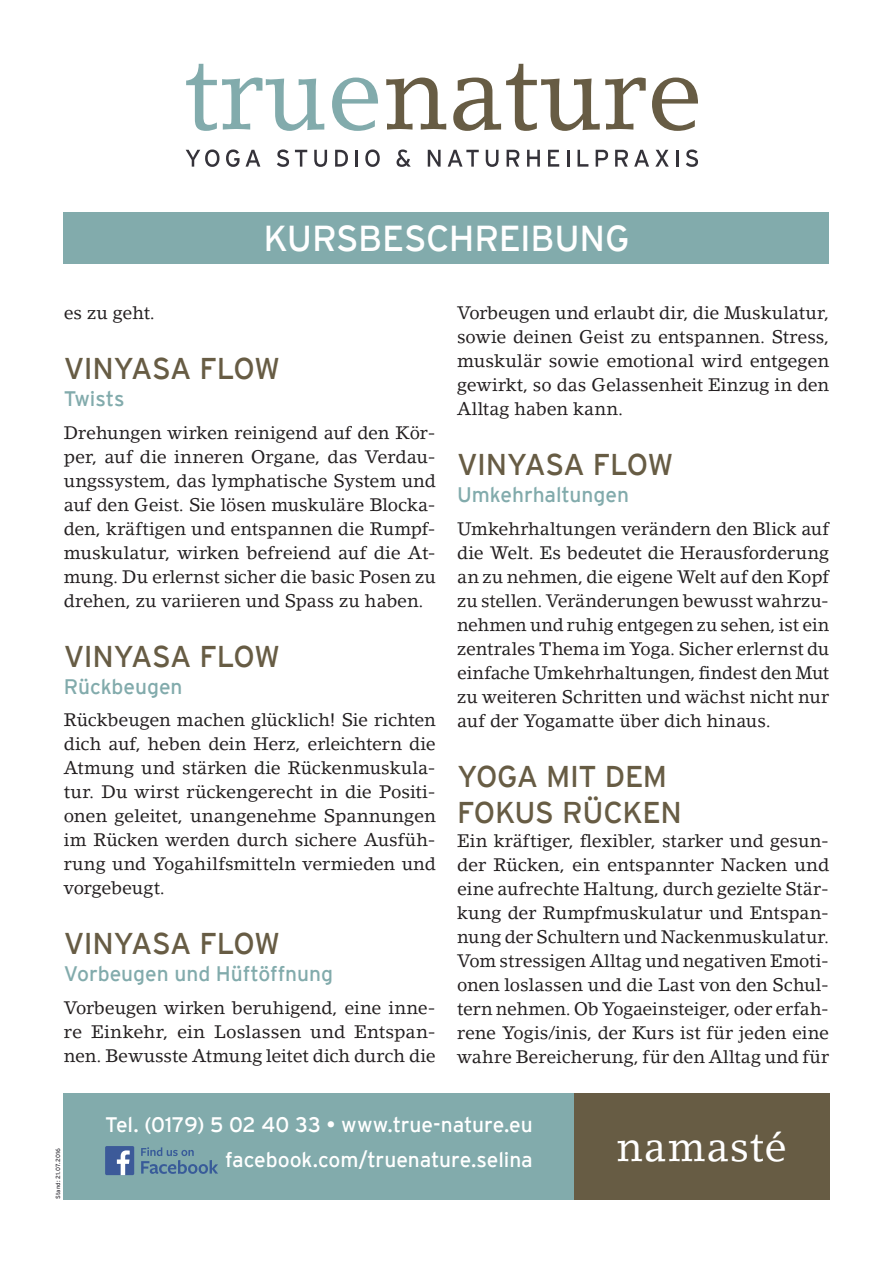
<style>
.page{position:relative;width:893px;height:1263px;background:#fff}
.page>*{position:absolute;margin:0;border:0;box-sizing:border-box;transform-origin:0 0}
.t1{font:40.5px "Lino Letter Std";letter-spacing:.025em;color:#fff}
.t2{font:36px "Interstate";letter-spacing:-.01em;color:#fff}
.t3{font:30px/36px "Interstate";letter-spacing:-.02em;color:#675c44}
.t4{font:21px/35.5px "Interstate";letter-spacing:-.005em;color:#fff;text-align:right}
.t5{font:21px "Interstate";letter-spacing:-.005em;color:#82abac}
.t6{font:18px/24px "Lino Letter Std";letter-spacing:-.005em;color:#231f20;text-align:justify}
.t7{font:6px "Interstate";letter-spacing:.03em;color:#35333a}
</style>
<div class="page">
<div style="left:64px;top:1093px;width:765px;height:106px;background:#82abac"></div>
<div style="left:574px;top:1093px;width:255px;height:106px;background:#675c44"></div>
<svg style="left:186px;top:64px;width:138px;height:67px"></svg>
<svg style="left:332px;top:78px;width:46px;height:53px"></svg>
<svg style="left:386px;top:78px;width:60px;height:52px"></svg>
<svg style="left:453px;top:64px;width:193px;height:67px"></svg>
<svg style="left:652px;top:78px;width:46px;height:53px"></svg>
<svg style="left:186px;top:149px;width:33px;height:18px"></svg>
<svg style="left:226px;top:149px;width:34px;height:18px"></svg>
<svg style="left:277px;top:149px;width:12px;height:18px"></svg>
<svg style="left:295px;top:150px;width:12px;height:17px"></svg>
<svg style="left:314px;top:150px;width:13px;height:17px"></svg>
<svg style="left:335px;top:150px;width:13px;height:17px"></svg>
<hr style="left:355px;top:150px;width:3px;height:17px;background:#35333a">
<svg style="left:365px;top:149px;width:15px;height:18px"></svg>
<svg style="left:396px;top:149px;width:15px;height:18px"></svg>
<svg style="left:428px;top:150px;width:13px;height:17px"></svg>
<svg style="left:448px;top:150px;width:31px;height:17px"></svg>
<svg style="left:486px;top:150px;width:12px;height:17px"></svg>
<svg style="left:507px;top:150px;width:12px;height:17px"></svg>
<svg style="left:527px;top:150px;width:13px;height:17px"></svg>
<svg style="left:548px;top:150px;width:11px;height:17px"></svg>
<svg style="left:567px;top:150px;width:2px;height:17px"></svg>
<svg style="left:577px;top:150px;width:11px;height:17px"></svg>
<svg style="left:596px;top:150px;width:12px;height:17px"></svg>
<svg style="left:615px;top:150px;width:13px;height:17px"></svg>
<svg style="left:634px;top:150px;width:15px;height:17px"></svg>
<svg style="left:655px;top:150px;width:14px;height:17px"></svg>
<svg style="left:676px;top:150px;width:2px;height:17px"></svg>
<svg style="left:686px;top:149px;width:12px;height:18px"></svg>
<svg style="left:141px;top:1147px;width:77px;height:27px"></svg>
<div style="left:105px;top:1146px;width:29px;height:29px;background:#3c5a99;border-radius:2px"></div>
<svg style="left:117px;top:1150px;width:13px;height:25px"></svg>
<div style="left:64px;top:213px;width:765px;height:51px;background:#82abac"></div>
<h2 class="t2" style="left:263px;top:219px;width:368px">KURSBESCHREIBUNG</h2>
<p class="t6" style="left:64px;top:301px;width:93px">es zu geht.</p>
<h3 class="t3" style="left:64px;top:350px;width:218px">VINYASA FLOW</h3>
<p class="t5" style="left:64px;top:387px;width:62px">Twists</p>
<p class="t6" style="left:64px;top:420px;width:374px">Drehungen wirken reinigend auf den Kör&shy;per, auf die inneren Organe, das Verdau&shy;ungssystem, das lymphatische System und auf den Geist. Sie lösen muskuläre Blocka&shy;den, kräftigen und entspannen die Rumpf&shy;muskulatur, wirken befreiend auf die At&shy;mung. Du erlernst sicher die basic Posen zu drehen, zu variieren und Spass zu haben.</p>
<h3 class="t3" style="left:64px;top:638px;width:218px">VINYASA FLOW</h3>
<p class="t5" style="left:64px;top:674px;width:120px">Rückbeugen</p>
<p class="t6" style="left:64px;top:708px;width:374px">Rückbeugen machen glücklich! Sie richten dich auf, heben dein Herz, erleichtern die Atmung und stärken die Rückenmuskula&shy;tur. Du wirst rückengerecht in die Positi&shy;onen geleitet, unangenehme Spannungen im Rücken werden durch sichere Ausfüh&shy;rung und Yogahilfsmitteln vermieden und vorgebeugt.</p>
<h3 class="t3" style="left:64px;top:925px;width:218px">VINYASA FLOW</h3>
<p class="t5" style="left:64px;top:962px;width:271px">Vorbeugen und Hüftöffnung</p>
<p class="t6" style="left:64px;top:995px;width:374px">Vorbeugen wirken beruhigend, eine inne&shy;re Einkehr, ein Loslassen und Entspan&shy;nen. Bewusste Atmung leitet dich durch die</p>
<p class="t6" style="left:457px;top:301px;width:374px">Vorbeugen und erlaubt dir, die Muskulatur, sowie deinen Geist zu entspannen. Stress, muskulär sowie emotional wird entgegen gewirkt, so das Gelassenheit Einzug in den Alltag haben kann.</p>
<h3 class="t3" style="left:457px;top:446px;width:218px">VINYASA FLOW</h3>
<p class="t5" style="left:457px;top:483px;width:173px">Umkehrhaltungen</p>
<p class="t6" style="left:457px;top:516px;width:374px">Umkehrhaltungen verändern den Blick auf die Welt. Es bedeutet die Herausforderung an zu nehmen, die eigene Welt auf den Kopf zu stellen. Veränderungen bewusst wahrzu&shy;nehmen und ruhig entgegen zu sehen, ist ein zentrales Thema im Yoga. Sicher erlernst du einfache Umkehrhaltungen, findest den Mut zu weiteren Schritten und wächst nicht nur auf der Yogamatte über dich hinaus.</p>
<h3 class="t3" style="left:457px;top:758px;width:226px">YOGA MIT DEM<br>FOKUS RÜCKEN</h3>
<p class="t6" style="left:457px;top:828px;width:374px">Ein kräftiger, flexibler, starker und gesun&shy;der Rücken, ein entspannter Nacken und eine aufrechte Haltung, durch gezielte Stär&shy;kung der Rumpfmuskulatur und Entspan&shy;nung der Schultern und Nackenmuskulatur.<br>Vom stressigen Alltag und negativen Emoti&shy;onen loslassen und die Last von den Schul&shy;tern nehmen. Ob Yogaeinsteiger, oder erfah&shy;rene Yogis/inis, der Kurs ist für jeden eine wahre Bereicherung, für den Alltag und für</p>
<p class="t7" style="left:55px;top:1199px;width:53px;rotate:-90deg">Stand: 21.07.2016</p>
<p class="t4" style="left:105px;top:1106px;width:429px">Tel. (0179) 5 02 40 33 • www.true-nature.eu facebook.com/truenature.selina</p>
<h1 class="t1" style="left:616px;top:1122px;width:172px">namasté</h1>
</div>
